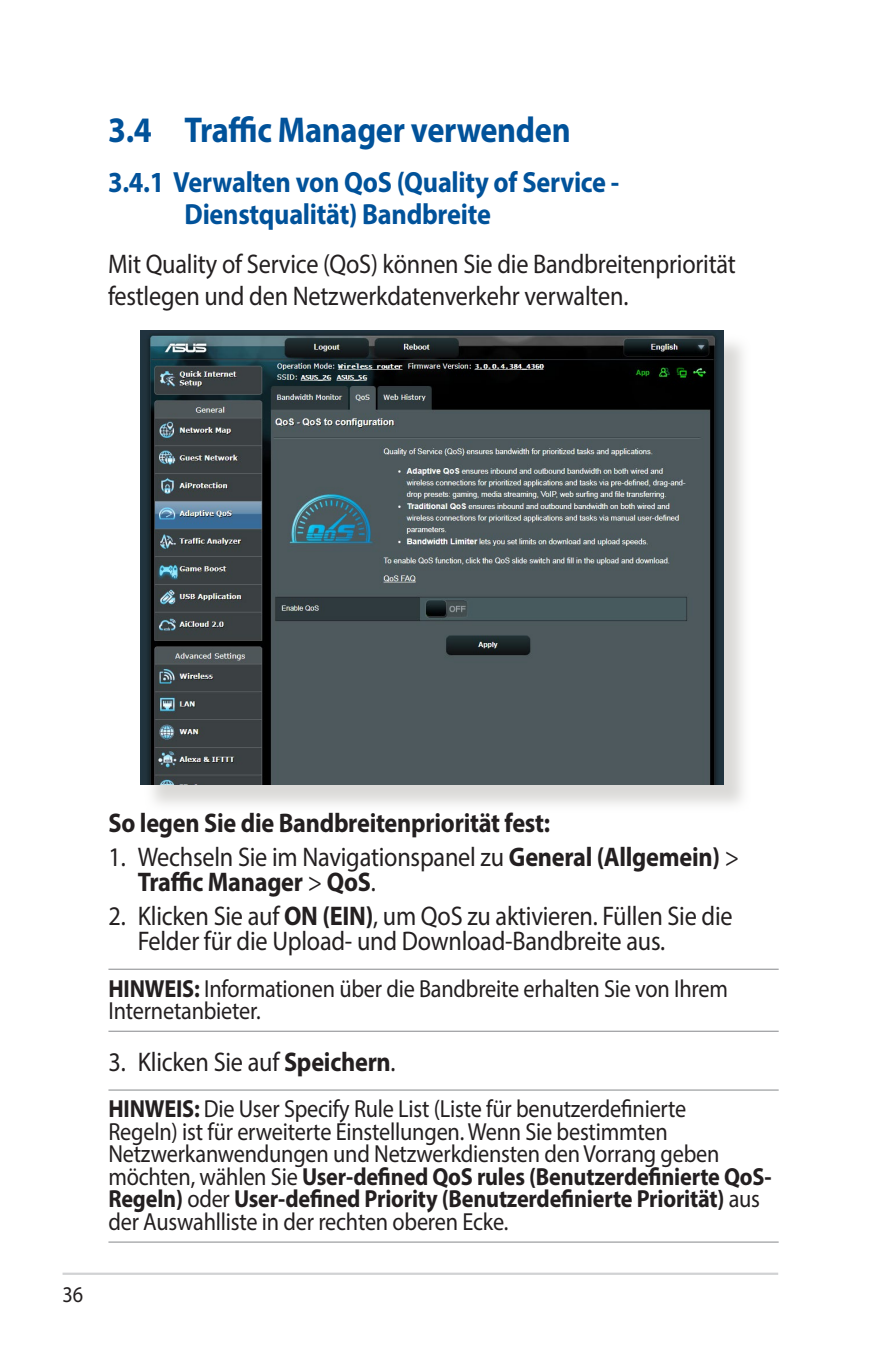
<style>
.page{position:relative;width:893px;height:1346px;background:#fff}
.page>*{position:absolute;margin:0;border:0;box-sizing:border-box;transform-origin:0 0}
.t1{font:700 36px "Myriad Pro";letter-spacing:-.01em;color:#01529a;scale:.9 1}
.t2{font:700 29.25px/31.5px "Myriad Pro";letter-spacing:-.01em;color:#01529a;scale:.9 1}
.t3{font:27px/24.8px "Myriad Pro";letter-spacing:-.01em;color:#231f20;scale:.9 1}
.t4{font:700 27px "Myriad Pro";letter-spacing:-.01em;color:#231f20;scale:.9 1}
.t5{font:24.75px/22.5px "Myriad Pro";letter-spacing:-.01em;color:#231f20;scale:.9 1}
.t6{font:22.5px "Myriad";color:#231f20;scale:.9 1}
.s1{font-weight:700}
</style>
<div class="page">
<hr style="left:63px;top:1272px;width:715px;height:3px;background:#d1d2d4">
<hr style="left:108px;top:968px;width:671px;height:2px;background:#939598">
<hr style="left:108px;top:1030px;width:671px;height:2px;background:#939598">
<hr style="left:108px;top:1089px;width:671px;height:1px;background:#939598">
<hr style="left:108px;top:1241px;width:671px;height:1px;background:#939598">
<div style="left:144px;top:334px;width:608px;height:479px;background:#cfcecb;opacity:.75"></div>
<img style="left:140px;top:331px;width:584px;height:454px">
<h1 class="t1" style="left:108px;top:106px;width:516px">3.4 Traffic Manager verwenden</h1>
<p class="t2" style="left:185px;top:166px;width:485px;text-indent:-77px">3.4.1 Verwalten von QoS (Quality of Service -<br>Dienstqualität) Bandbreite</p>
<p class="t3" style="left:108px;top:247px;width:699px;line-height:32.4px">Mit Quality of Service (QoS) können Sie die Bandbreitenpriorität festlegen und den Netzwerkdatenverkehr verwalten.</p>
<p class="t6" style="left:63px;top:1283px;width:24px">36</p>
<p class="t4" style="left:108px;top:805px;width:492px">So legen Sie die Bandbreitenpriorität fest:</p>
<p class="t3" style="left:138px;top:844px;width:670px;text-indent:-29px">1. Wechseln Sie im Navigationspanel zu <span class="s1">General (Allgemein)</span> &gt;<br><span class="s1">Traffic Manager</span> &gt; <span class="s1">QoS</span>.</p>
<p class="t3" style="left:138px;top:903px;width:662px;text-indent:-29px">2. Klicken Sie auf <span class="s1">ON (EIN)</span>, um QoS zu aktivieren. Füllen Sie die<br>Felder für die Upload- und Download-Bandbreite aus.</p>
<p class="t5" style="left:108px;top:976px;width:690px"><span class="s1">HINWEIS:</span> Informationen über die Bandbreite erhalten Sie von Ihrem<br>Internetanbieter.</p>
<p class="t3" style="left:108px;top:1049px;width:321px">3. Klicken Sie auf <span class="s1">Speichern</span>.</p>
<p class="t5" style="left:108px;top:1097px;width:738px"><span class="s1">HINWEIS:</span> Die User Specify Rule List (Liste für benutzerdefinierte<br>Regeln) ist für erweiterte Einstellungen. Wenn Sie bestimmten Netzwerkanwendungen und Netzwerkdiensten den Vorrang geben möchten, wählen Sie <span class="s1">User-defined QoS rules (Benutzerdefinierte QoS-Regeln)</span> oder <span class="s1">User-defined Priority (Benutzerdefinierte Priorität)</span> aus der Auswahlliste in der rechten oberen Ecke.</p>
</div>
